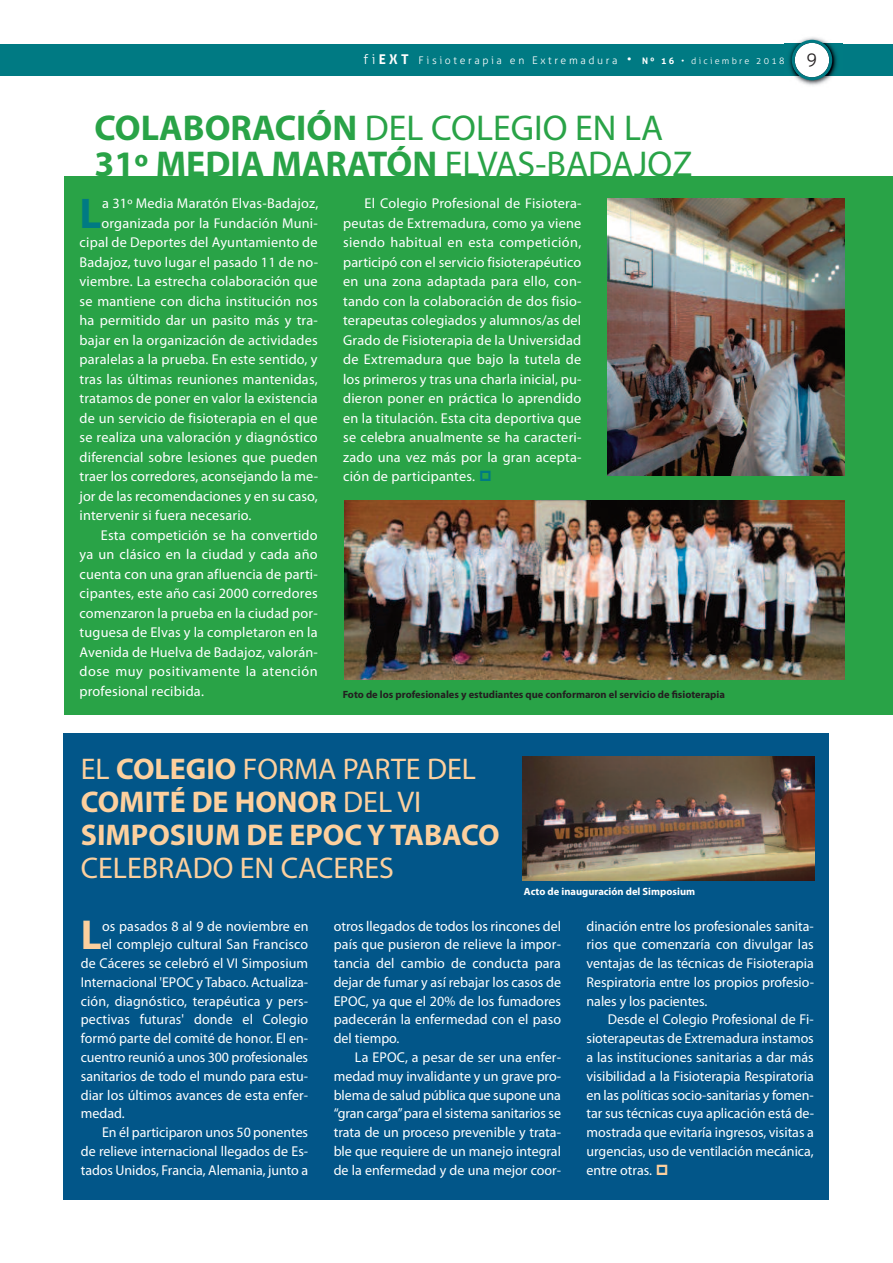
<style>
.page{position:relative;width:893px;height:1263px;background:#fff}
.page>*{position:absolute;margin:0;border:0;box-sizing:border-box;transform-origin:0 0}
.t1{font:700 43.2px "Myriad Pro";color:#007a83}
.t2{font:700 42px "Myriad Pro";color:#fdd09e}
.t3{font:700 36px/36px "Myriad Pro";color:#29a347}
.t4{font:700 30px/33px "Myriad Pro";color:#fdd09e}
.t5{font:30px "Myriad Pro";color:#fdd09e}
.t6{font:14.25px/18.8px "Myriad Pro";letter-spacing:.01em;color:#fff;text-align:justify}
.t7{font:14.25px "Myriad Pro";letter-spacing:.035em;color:#fff}
.t8{font:700 10.5px "Myriad Pro";color:#231f20}
.t9{font:300 10.5px "Aller";letter-spacing:.25em;color:#fff}
.t10{font:700 10.5px "Myriad Pro";color:#fff}
.s1{font-size:13.5px}
.s2{font-weight:700;font-size:13.5px}
.s3{font-weight:700;font-size:9px}
.s4{font-size:9px}
.s5{font-size:18px;color:#231f20}
.s6{font-weight:400}
</style>
<div class="page">
<div style="left:0;top:44px;width:893px;height:32px;background:#007a83"></div>
<img style="left:785px;top:37px;width:57px;height:49px">
<svg style="left:792px;top:40px;width:40px;height:40px"></svg>
<div style="left:64px;top:176px;width:829px;height:538px;background:#29a347"></div>
<img style="left:345px;top:500px;width:499px;height:180px">
<img style="left:607px;top:199px;width:237px;height:276px">
<div style="left:64px;top:733px;width:765px;height:467px;background:#025689"></div>
<img style="left:523px;top:756px;width:291px;height:125px">
<p class="t9" style="left:364px;top:54px;width:455px"><span class="s1">fi</span><span class="s2">EXT</span> Fisioterapia en Extremadura <span class="s1">•</span> <span class="s3">Nº 16</span> <span class="s4">• diciembre 2018</span> <span class="s5">9</span></p>
<h3 class="t3" style="left:95px;top:113px;width:599px">COLABORACIÓN <span class="s6">DEL COLEGIO EN LA<br></span>31º MEDIA MARATÓN <span class="s6">ELVAS-BADAJOZ</span></h3>
<h1 class="t1" style="left:80px;top:197px;width:24px">L</h1>
<p class="t6" style="left:102px;top:195px;width:218px">a 31º Media Maratón Elvas-Badajoz,</p>
<p class="t6" style="left:101px;top:215px;width:218px">organizada por la Fundación Muni-</p>
<p class="t6" style="left:80px;top:234px;width:240px">cipal de Deportes del Ayuntamiento de</p>
<p class="t6" style="left:80px;top:254px;width:240px">Badajoz, tuvo lugar el pasado 11 de no-</p>
<p class="t6" style="left:80px;top:273px;width:240px">viembre. La estrecha colaboración que</p>
<p class="t6" style="left:80px;top:293px;width:240px">se mantiene con dicha institución nos</p>
<p class="t6" style="left:80px;top:312px;width:240px">ha permitido dar un pasito más y tra-</p>
<p class="t6" style="left:80px;top:332px;width:240px">bajar en la organización de actividades</p>
<p class="t6" style="left:80px;top:351px;width:240px">paralelas a la prueba. En este sentido, y</p>
<p class="t6" style="left:80px;top:371px;width:240px">tras las últimas reuniones mantenidas,</p>
<p class="t6" style="left:80px;top:390px;width:240px">tratamos de poner en valor la existencia</p>
<p class="t6" style="left:80px;top:410px;width:240px">de un servicio de fisioterapia en el que</p>
<p class="t6" style="left:80px;top:429px;width:240px">se realiza una valoración y diagnóstico</p>
<p class="t6" style="left:80px;top:449px;width:240px">diferencial sobre lesiones que pueden</p>
<p class="t6" style="left:80px;top:468px;width:240px">traer los corredores, aconsejando la me-</p>
<p class="t6" style="left:80px;top:488px;width:240px">jor de las recomendaciones y en su caso,</p>
<p class="t6" style="left:80px;top:507px;width:174px">intervenir si fuera necesario.</p>
<p class="t6" style="left:101px;top:527px;width:218px">Esta competición se ha convertido</p>
<p class="t6" style="left:80px;top:546px;width:240px">ya un clásico en la ciudad y cada año</p>
<p class="t6" style="left:80px;top:566px;width:240px">cuenta con una gran afluencia de parti-</p>
<p class="t6" style="left:80px;top:585px;width:240px">cipantes, este año casi 2000 corredores</p>
<p class="t6" style="left:80px;top:605px;width:240px">comenzaron la prueba en la ciudad por-</p>
<p class="t6" style="left:80px;top:624px;width:240px">tuguesa de Elvas y la completaron en la</p>
<p class="t6" style="left:80px;top:644px;width:240px">Avenida de Huelva de Badajoz, valorán-</p>
<p class="t7" style="left:80px;top:666px;width:240px">dose muy positivamente la atención</p>
<p class="t6" style="left:80px;top:683px;width:126px">profesional recibida.</p>
<p class="t6" style="left:343px;top:195px;width:240px;line-height:19.5px;text-indent:21px">El Colegio Profesional de Fisiotera&shy;peutas de Extremadura, como ya viene siendo habitual en esta competición, participó con el servicio fisioterapéutico en una zona adaptada para ello, con&shy;tando con la colaboración de dos fisio&shy;terapeutas colegiados y alumnos/as del Grado de Fisioterapia de la Universidad de Extremadura que bajo la tutela de los primeros y tras una charla inicial, pu&shy;dieron poner en práctica lo aprendido en la titulación. Esta cita deportiva que se celebra anualmente se ha caracteri&shy;zado una vez más por la gran acepta&shy;ción de participantes.</p>
<p class="t8" style="left:343px;top:690px;width:384px">Foto de los profesionales y estudiantes que conformaron el servicio de fisioterapia</p>
<h3 class="t4" style="left:81px;top:755px;width:420px"><span class="s6">EL</span> COLEGIO <span class="s6">FORMA PARTE DEL<br></span>COMITÉ DE HONOR <span class="s6">DEL VI<br></span>SIMPOSIUM DE EPOC Y TABACO</h3>
<h3 class="t5" style="left:81px;top:856px;width:315px">CELEBRADO EN CACERES</h3>
<p class="t10" style="left:524px;top:887px;width:173px">Acto de inauguración del Simposium</p>
<h2 class="t2" style="left:81px;top:919px;width:23px">L</h2>
<p class="t6" style="left:102px;top:917px;width:208px">os pasados 8 al 9 de noviembre en</p>
<p class="t6" style="left:102px;top:936px;width:208px">el complejo cultural San Francisco</p>
<p class="t6" style="left:81px;top:955px;width:229px">de Cáceres se celebró el VI Simposium</p>
<p class="t6" style="left:81px;top:974px;width:229px">Internacional 'EPOC y Tabaco. Actualiza-</p>
<p class="t6" style="left:81px;top:993px;width:229px">ción, diagnóstico, terapéutica y pers-</p>
<p class="t6" style="left:81px;top:1011px;width:229px">pectivas futuras' donde el Colegio</p>
<p class="t6" style="left:81px;top:1030px;width:229px">formó parte del comité de honor. El en-</p>
<p class="t6" style="left:81px;top:1049px;width:229px">cuentro reunió a unos 300 profesionales</p>
<p class="t6" style="left:81px;top:1068px;width:229px">sanitarios de todo el mundo para estu-</p>
<p class="t6" style="left:81px;top:1086px;width:229px">diar los últimos avances de esta enfer-</p>
<p class="t6" style="left:81px;top:1105px;width:45px">medad.</p>
<p class="t6" style="left:102px;top:1124px;width:208px">En él participaron unos 50 ponentes</p>
<p class="t6" style="left:81px;top:1143px;width:229px">de relieve internacional llegados de Es-</p>
<p class="t6" style="left:81px;top:1162px;width:229px">tados Unidos, Francia, Alemania, junto a</p>
<p class="t6" style="left:334px;top:917px;width:229px">otros llegados de todos los rincones del país que pusieron de relieve la impor&shy;tancia del cambio de conducta para dejar de fumar y así rebajar los casos de EPOC, ya que el 20% de los fumadores padecerán la enfermedad con el paso del tiempo.</p>
<p class="t6" style="left:334px;top:1049px;width:229px;text-indent:21px">La EPOC, a pesar de ser una enfer&shy;medad muy invalidante y un grave pro&shy;blema de salud pública que supone una “gran carga”para el sistema sanitarios se trata de un proceso prevenible y trata&shy;ble que requiere de un manejo integral de la enfermedad y de una mejor coor-</p>
<p class="t6" style="left:586px;top:917px;width:229px">dinación entre los profesionales sanita&shy;rios que comenzaría con divulgar las ventajas de las técnicas de Fisioterapia Respiratoria entre los propios profesio&shy;nales y los pacientes.</p>
<p class="t6" style="left:586px;top:1011px;width:229px;text-indent:21px">Desde el Colegio Profesional de Fi&shy;sioterapeutas de Extremadura instamos a las instituciones sanitarias a dar más visibilidad a la Fisioterapia Respiratoria en las políticas socio-sanitarias y fomen&shy;tar sus técnicas cuya aplicación está de&shy;mostrada que evitaría ingresos, visitas a urgencias, uso de ventilación mecánica, entre otras.</p>
</div>
